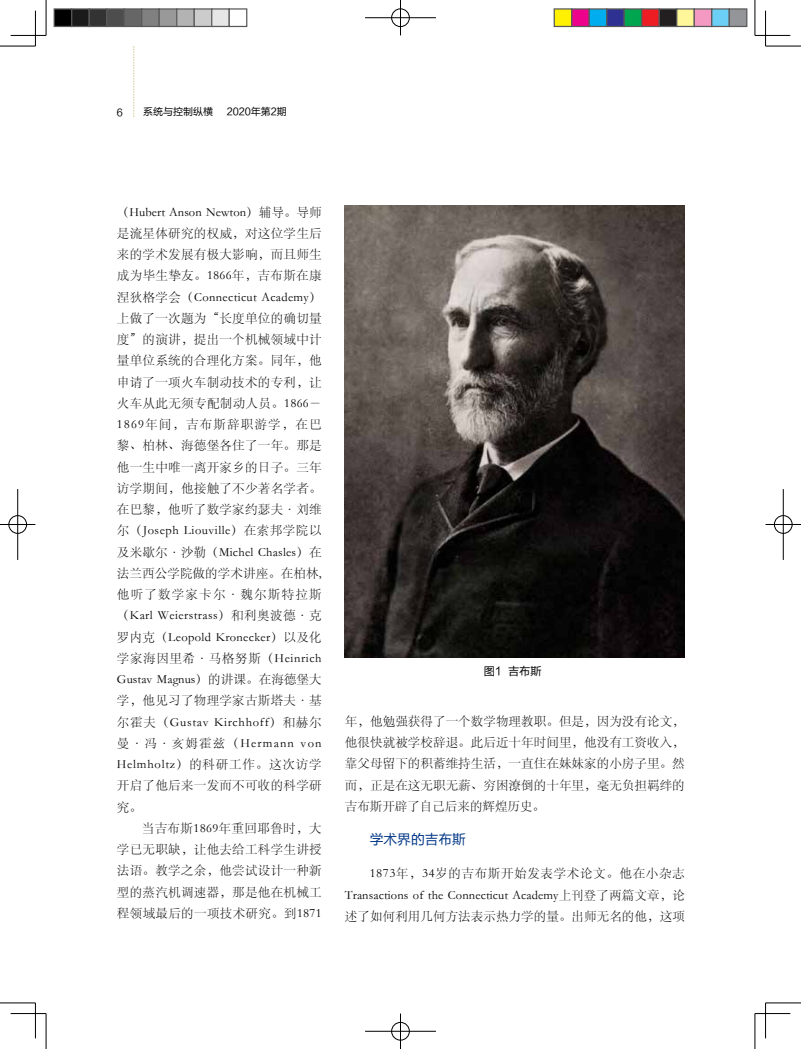
<style>
.page{position:relative;width:801px;height:1049px;background:#fff}
.page>*{position:absolute;margin:0;border:0;box-sizing:border-box;transform-origin:0 0}
.t1{font:13.75px "FZLTHK GBK1 0";color:#003687}
.t2{font:12.5px/21.2px "ST Song";letter-spacing:.02em;color:#000;text-align:justify}
.t3{font:11.25px "FZLTHK GBK1 0";color:#000}
.t4{font:10px "FZLTHK GBK1 0";color:#000}
</style>
<div class="page">
<svg style="left:134px;top:46px;width:1px;height:71px"></svg>
<img style="left:345px;top:206px;width:339px;height:451px">
<hr style="left:0;top:46px;width:35px;height:1px;background:#000">
<hr style="left:765px;top:46px;width:36px;height:1px;background:#000">
<hr style="left:0;top:1003px;width:35px;height:1px;background:#000">
<hr style="left:765px;top:1003px;width:36px;height:1px;background:#000">
<hr style="left:46px;top:0;width:1px;height:35px;background:#000">
<hr style="left:46px;top:1013px;width:1px;height:36px;background:#000">
<hr style="left:755px;top:0;width:1px;height:35px;background:#000">
<hr style="left:755px;top:1013px;width:1px;height:36px;background:#000">
<hr style="left:11px;top:35px;width:35px;height:1px;background:#000">
<hr style="left:755px;top:35px;width:35px;height:1px;background:#000">
<hr style="left:11px;top:1013px;width:35px;height:1px;background:#000">
<hr style="left:755px;top:1013px;width:35px;height:1px;background:#000">
<hr style="left:35px;top:11px;width:1px;height:35px;background:#000">
<hr style="left:35px;top:1003px;width:1px;height:35px;background:#000">
<hr style="left:765px;top:11px;width:1px;height:35px;background:#000">
<hr style="left:765px;top:1003px;width:1px;height:35px;background:#000">
<div style="left:391px;top:8px;width:19px;height:19px;border:2px solid #fff;border-radius:50%"></div>
<hr style="left:365px;top:17px;width:71px;height:2px;background:#fff">
<div style="left:391px;top:9px;width:18px;height:18px;border:1px solid #000;border-radius:50%"></div>
<hr style="left:365px;top:18px;width:71px;height:1px;background:#000">
<hr style="left:400px;top:0;width:1px;height:35px;background:#000">
<div style="left:391px;top:1021px;width:19px;height:20px;border:2px solid #fff;border-radius:50%"></div>
<hr style="left:365px;top:1030px;width:71px;height:2px;background:#fff">
<div style="left:391px;top:1022px;width:18px;height:18px;border:1px solid #000;border-radius:50%"></div>
<hr style="left:365px;top:1031px;width:71px;height:1px;background:#000">
<hr style="left:400px;top:1013px;width:1px;height:36px;background:#000">
<div style="left:8px;top:515px;width:19px;height:19px;border:2px solid #fff;border-radius:50%"></div>
<hr style="left:17px;top:489px;width:2px;height:71px;background:#fff">
<div style="left:9px;top:515px;width:18px;height:18px;border:1px solid #000;border-radius:50%"></div>
<hr style="left:0;top:524px;width:35px;height:1px;background:#000">
<hr style="left:18px;top:489px;width:1px;height:71px;background:#000">
<div style="left:773px;top:515px;width:20px;height:19px;border:2px solid #fff;border-radius:50%"></div>
<hr style="left:782px;top:489px;width:2px;height:71px;background:#fff">
<div style="left:774px;top:515px;width:18px;height:18px;border:1px solid #000;border-radius:50%"></div>
<hr style="left:765px;top:524px;width:36px;height:1px;background:#000">
<hr style="left:783px;top:489px;width:1px;height:71px;background:#000">
<div style="left:54px;top:9px;width:18px;height:17px;background:#000"></div>
<div style="left:54px;top:8px;width:18px;height:19px;border:1px solid #595959"></div>
<div style="left:72px;top:9px;width:17px;height:17px;background:#1a1a1a"></div>
<div style="left:71px;top:8px;width:19px;height:19px;border:1px solid #595959"></div>
<div style="left:89px;top:9px;width:18px;height:17px;background:#333"></div>
<div style="left:89px;top:8px;width:18px;height:19px;border:1px solid #595959"></div>
<div style="left:107px;top:9px;width:17px;height:17px;background:#4d4d4d"></div>
<div style="left:106px;top:8px;width:19px;height:19px;border:1px solid #595959"></div>
<div style="left:124px;top:9px;width:18px;height:17px;background:#666"></div>
<div style="left:124px;top:8px;width:18px;height:19px;border:1px solid #595959"></div>
<div style="left:142px;top:9px;width:17px;height:17px;background:#808080"></div>
<div style="left:141px;top:8px;width:19px;height:19px;border:1px solid #595959"></div>
<div style="left:159px;top:9px;width:18px;height:17px;background:#999"></div>
<div style="left:159px;top:8px;width:18px;height:19px;border:1px solid #595959"></div>
<div style="left:177px;top:9px;width:17px;height:17px;background:#b3b3b3"></div>
<div style="left:176px;top:8px;width:19px;height:19px;border:1px solid #595959"></div>
<div style="left:194px;top:9px;width:18px;height:17px;background:#ccc"></div>
<div style="left:194px;top:8px;width:18px;height:19px;border:1px solid #595959"></div>
<div style="left:212px;top:9px;width:17px;height:17px;background:#e6e6e6"></div>
<div style="left:211px;top:8px;width:19px;height:19px;border:1px solid #595959"></div>
<div style="left:229px;top:8px;width:18px;height:19px;border:1px solid #595959"></div>
<div style="left:554px;top:9px;width:18px;height:17px;background:#fff101"></div>
<div style="left:553px;top:8px;width:19px;height:19px;border:1px solid #595959"></div>
<div style="left:572px;top:9px;width:17px;height:17px;background:#ed028c"></div>
<div style="left:571px;top:8px;width:19px;height:19px;border:1px solid #595959"></div>
<div style="left:589px;top:9px;width:18px;height:17px;background:#00aeef"></div>
<div style="left:588px;top:8px;width:19px;height:19px;border:1px solid #595959"></div>
<div style="left:607px;top:9px;width:17px;height:17px;background:#2e3092"></div>
<div style="left:606px;top:8px;width:19px;height:19px;border:1px solid #595959"></div>
<div style="left:624px;top:9px;width:18px;height:17px;background:#00a54f"></div>
<div style="left:623px;top:8px;width:19px;height:19px;border:1px solid #595959"></div>
<div style="left:642px;top:9px;width:17px;height:17px;background:#ee1d23"></div>
<div style="left:641px;top:8px;width:19px;height:19px;border:1px solid #595959"></div>
<div style="left:659px;top:9px;width:18px;height:17px;background:#231f20"></div>
<div style="left:658px;top:8px;width:19px;height:19px;border:1px solid #595959"></div>
<div style="left:677px;top:9px;width:17px;height:17px;background:#fff79a"></div>
<div style="left:676px;top:8px;width:19px;height:19px;border:1px solid #595959"></div>
<div style="left:694px;top:9px;width:18px;height:17px;background:#f499c2"></div>
<div style="left:693px;top:8px;width:19px;height:19px;border:1px solid #595959"></div>
<div style="left:712px;top:9px;width:17px;height:17px;background:#6bcff6"></div>
<div style="left:711px;top:8px;width:19px;height:19px;border:1px solid #595959"></div>
<div style="left:729px;top:9px;width:18px;height:17px;background:#939598"></div>
<div style="left:728px;top:8px;width:19px;height:19px;border:1px solid #595959"></div>
<p class="t4" style="left:117px;top:107px;width:8px">6</p>
<p class="t4" style="left:143px;top:106px;width:71px">系统与控制纵横</p>
<p class="t4" style="left:227px;top:106px;width:61px">2020年第2期</p>
<p class="t2" style="left:117px;top:201px;width:206px">（Hubert Anson Newton）辅导。导师是流星体研究的权威，对这位学生后来的学术发展有极大影响，而且师生成为毕生挚友。1866年，吉布斯在康涅狄格学会（Connecticut Academy）上做了一次题为“长度单位的确切量度”的演讲，提出一个机械领域中计量单位系统的合理化方案。同年，他申请了一项火车制动技术的专利，让火车从此无须专配制动人员。1866－1869年间，吉布斯辞职游学，在巴黎、柏林、海德堡各住了一年。那是他一生中唯一离开家乡的日子。三年访学期间，他接触了不少著名学者。在巴黎，他听了数学家约瑟夫·刘维尔（Joseph Liouville）在索邦学院以及米歇尔·沙勒（Michel Chasles）在法兰西公学院做的学术讲座。在柏林,他听了数学家卡尔·魏尔斯特拉斯（Karl Weierstrass）和利奥波德·克罗内克（Leopold Kronecker）以及化学家海因里希·马格努斯（Heinrich Gustav Magnus）的讲课。在海德堡大学，他见习了物理学家古斯塔夫·基尔霍夫（Gustav Kirchhoff）和赫尔曼·冯·亥姆霍兹（Hermann von Helmholtz）的科研工作。这次访学开启了他后来一发而不可收的科学研究。</p>
<p class="t2" style="left:117px;top:817px;width:206px;text-indent:25px">当吉布斯1869年重回耶鲁时，大学已无职缺，让他去给工科学生讲授法语。教学之余，他尝试设计一种新型的蒸汽机调速器，那是他在机械工程领域最后的一项技术研究。到1871</p>
<p class="t3" style="left:484px;top:664px;width:60px">图1 吉布斯</p>
<p class="t2" style="left:345px;top:710px;width:341px">年，他勉强获得了一个数学物理教职。但是，因为没有论文，他很快就被学校辞退。此后近十年时间里，他没有工资收入，靠父母留下的积蓄维持生活，一直住在妹妹家的小房子里。然而，正是在这无职无薪、穷困潦倒的十年里，毫无负担羁绊的吉布斯开辟了自己后来的辉煌历史。</p>
<p class="t1" style="left:370px;top:831px;width:98px">学术界的吉布斯</p>
<p class="t2" style="left:345px;top:862px;width:341px;text-indent:25px">1873年，34岁的吉布斯开始发表学术论文。他在小杂志Transactions of the Connecticut Academy上刊登了两篇文章，论述了如何利用几何方法表示热力学的量。出师无名的他，这项</p>
</div>
